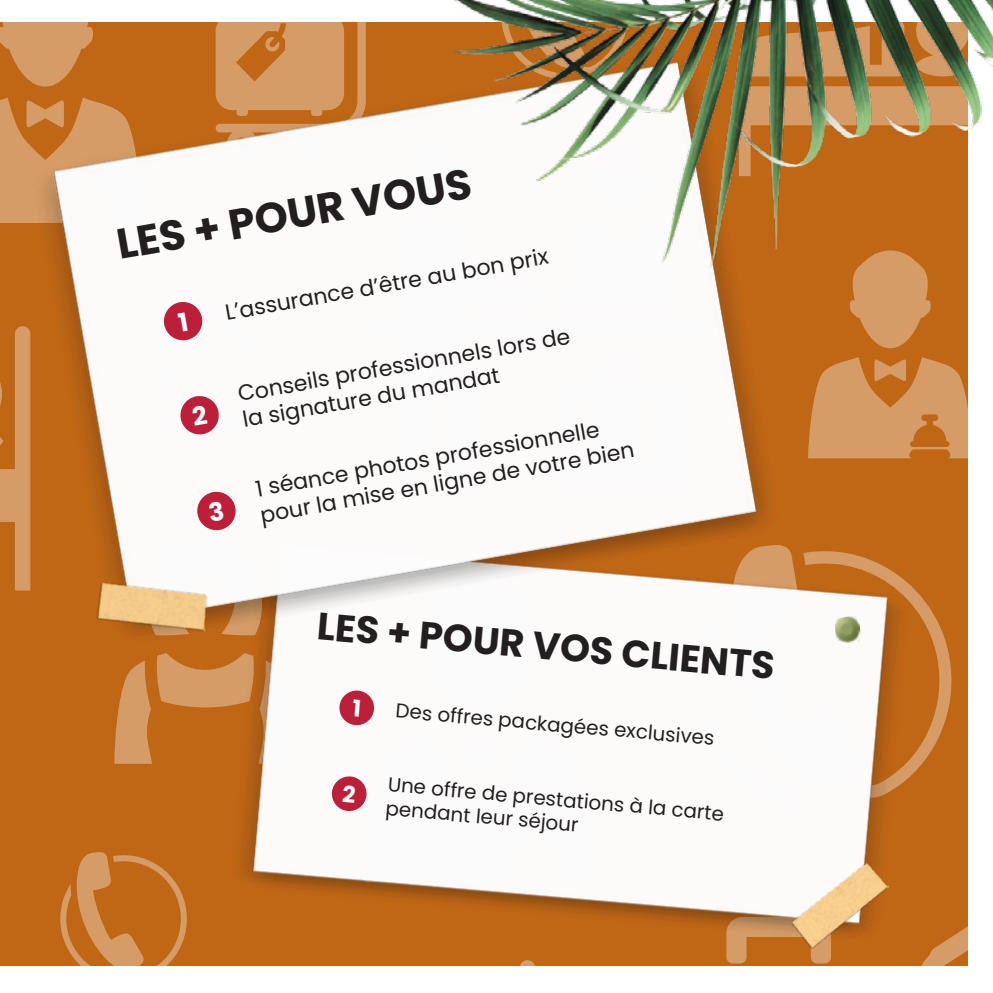
<style>
.page{position:relative;width:993px;height:993px;background:#fff}
.page>*{position:absolute;margin:0;border:0;box-sizing:border-box;transform-origin:0 0}
.t1{font:700 42.18px "Poppins";color:#231f20}
.t2{font:700 38.15px "Poppins";color:#231f20}
.t3{font:22.05px/26.2px "Poppins";color:#231f20}
.t4{font:19.78px/23.8px "Poppins";color:#231f20}
</style>
<div class="page">
<div style="left:0;top:22px;width:967px;height:943px;background:#c06716"></div>
<svg style="left:917px;top:592px;width:34px;height:177px"></svg>
<svg style="left:726px;top:916px;width:242px;height:49px"></svg>
<svg style="left:114px;top:681px;width:108px;height:82px"></svg>
<svg style="left:520px;top:960px;width:15px;height:5px"></svg>
<svg style="left:60px;top:852px;width:127px;height:113px"></svg>
<svg style="left:808px;top:268px;width:160px;height:190px"></svg>
<svg style="left:215px;top:22px;width:151px;height:24px"></svg>
<svg style="left:0;top:326px;width:23px;height:264px"></svg>
<svg style="left:0;top:22px;width:93px;height:201px"></svg>
<img style="left:222px;top:551px;width:695px;height:397px">
<img style="left:789px;top:862px;width:99px;height:87px">
<img style="left:23px;top:46px;width:769px;height:607px">
<img style="left:78px;top:535px;width:146px;height:146px">
<img style="left:454px;top:0;width:538px;height:268px">
<img style="left:833px;top:615px;width:27px;height:28px">
<svg style="left:338px;top:689px;width:37px;height:36px"></svg>
<svg style="left:331px;top:775px;width:36px;height:36px"></svg>
<svg style="left:133px;top:300px;width:127px;height:137px;background:#f3dde0"></svg>
<svg style="left:196px;top:490px;width:41px;height:41px;background:#d06476"></svg>
<h1 class="t1" style="left:113px;top:220px;width:361px;rotate:-10deg">LES + POUR VOUS</h1>
<p class="t3" style="left:223px;top:300px;width:329px;rotate:-10deg">L’assurance d’être au bon prix</p>
<p class="t3" style="left:236px;top:381px;width:338px;rotate:-10deg">Conseils professionnels lors de la signature du mandat</p>
<p class="t3" style="left:253px;top:476px;width:381px;rotate:-10deg">1 séance photos professionnelle pour la mise en ligne de votre bien</p>
<h2 class="t2" style="left:319px;top:603px;width:460px;rotate:5deg">LES + POUR VOS CLIENTS</h2>
<p class="t4" style="left:397px;top:698px;width:321px;rotate:5deg">Des offres packagées exclusives</p>
<p class="t4" style="left:389px;top:772px;width:339px;rotate:5deg">Une offre de prestations à la carte pendant leur séjour</p>
</div>
